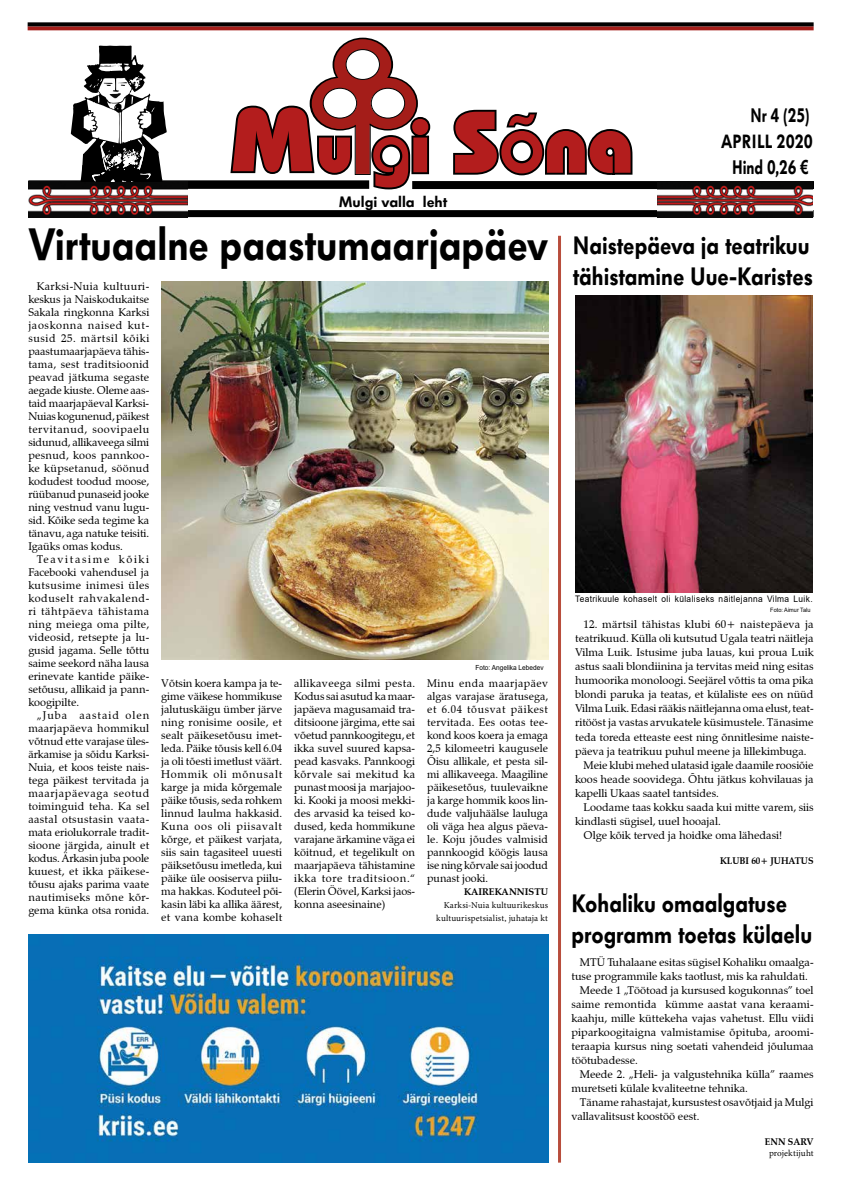
<style>
.page{position:relative;width:842px;height:1191px;background:#fff}
.page>*{position:absolute;margin:0;border:0;box-sizing:border-box;transform-origin:0 0}
.t1{font:800 89.5px "Bauhaus IT Cby BT";color:#b31d1d;scale:1.09 1}
.t2{font:800 68.2px "Bauhaus IT Cby BT";color:#b31d1d;scale:.96 1}
.t3{font:45px "VW Headline Blk Tab";color:#000;scale:.86 1}
.t4{font:25px/31px "VW Headline Blk Tab";color:#000;scale:.86 1}
.t5{font:19.4px "VW Headline Blk Tab";color:#000;scale:.75 1}
.t6{font:19px "VW Headline Blk Tab";letter-spacing:.015em;color:#000;scale:.8 1}
.t7{font:15px "VW Headline Blk Tab";color:#000}
.t8{font:11px/13px "Zapf Calligraphic 801 BT";color:#000;text-align:justify}
.t9{font:11px "Zapf Calligraphic 801 BT";letter-spacing:.025em;color:#000}
.t10{font:700 9.7px "Zapf Calligraphic 801 BT";color:#000;scale:.95 1}
.t11{font:700 9.7px "Zapf Calligraphic 801 BT";color:#000}
.t12{font:9px/13px "Minion Pro";letter-spacing:.015em;color:#000;text-align:right}
.t13{font:9px "Arial";letter-spacing:.045em;color:#000;scale:.93 1}
.t14{font:7px "Arial";color:#000;scale:.93 1}
.t15{font:6px "Arial";color:#000;scale:.93 1}
.s1{font-size:87.2px}
.s2{font-size:80.5px}
.s3{font-family:"Arial";font-weight:700}
</style>
<div class="page">
<div style="left:28px;top:180px;width:341px;height:9px;background:#090909"></div>
<svg style="left:28px;top:26px;width:786px;height:4px;background:#9a2723"></svg>
<svg style="left:28px;top:22px;width:786px;height:4px;background:#161616"></svg>
<div style="left:28px;top:210px;width:786px;height:7px;background:#000"></div>
<div style="left:412px;top:181px;width:402px;height:8px;background:#000"></div>
<img style="left:28px;top:185px;width:160px;height:32px">
<img style="left:658px;top:185px;width:155px;height:32px">
<div style="left:333px;top:38px;width:60px;height:54px;border:3px solid #000;border-radius:50%"></div>
<svg style="left:453px;top:109px;width:180px;height:67px"></svg>
<svg style="left:228px;top:89px;width:205px;height:101px"></svg>
<div style="left:312px;top:78px;width:57px;height:51px;background:#a41d19;border-radius:50%"></div>
<div style="left:323px;top:89px;width:34px;height:29px;background:#0f0b0b;border-radius:50%"></div>
<div style="left:359px;top:78px;width:57px;height:51px;background:#a41d19;border-radius:50%"></div>
<div style="left:371px;top:89px;width:33px;height:29px;background:#100d0d;border-radius:50%"></div>
<div style="left:334px;top:39px;width:57px;height:51px;background:#a41d19;border-radius:50%"></div>
<div style="left:356px;top:115px;width:14px;height:59px;background:#a41d19"></div>
<div style="left:381px;top:145px;width:20px;height:21px;background:#fff;border-radius:50%"></div>
<div style="left:380px;top:144px;width:22px;height:23px;border:2px solid #000;border-radius:50%"></div>
<div style="left:512px;top:141px;width:20px;height:21px;background:#fff;border-radius:50%"></div>
<div style="left:511px;top:140px;width:22px;height:23px;border:2px solid #000;border-radius:50%"></div>
<hr style="left:355px;top:125px;width:1px;height:50px;background:#000">
<hr style="left:370px;top:124px;width:1px;height:50px;background:#000">
<div style="left:346px;top:50px;width:33px;height:29px;background:#fff;border-radius:50%"></div>
<div style="left:346px;top:49px;width:34px;height:31px;border:1px solid #000;border-radius:50%"></div>
<div style="left:323px;top:88px;width:34px;height:30px;background:#fff;border-radius:50%"></div>
<div style="left:323px;top:88px;width:34px;height:31px;border:1px solid #000;border-radius:50%"></div>
<div style="left:371px;top:88px;width:34px;height:30px;background:#fff;border-radius:50%"></div>
<div style="left:371px;top:88px;width:34px;height:31px;border:1px solid #000;border-radius:50%"></div>
<img style="left:161px;top:282px;width:387px;height:377px">
<img style="left:28px;top:934px;width:520px;height:228px">
<svg style="left:71px;top:45px;width:97px;height:137px"></svg>
<hr style="left:558px;top:236px;width:3px;height:926px;background:#b84d3c">
<img style="left:575px;top:296px;width:238px;height:296px">
<h1 class="t1" style="left:231px;top:85px;width:77px">M</h1>
<h2 class="t2" style="left:317px;top:107px;width:331px">u gi <span class="s1">S</span><span class="s2">õna</span></h2>
<h3 class="t7" style="left:339px;top:193px;width:110px">Mulgi valla leht</h3>
<h3 class="t5" style="left:750px;top:103px;width:80px">Nr 4 (25)</h3>
<h3 class="t5" style="left:732px;top:156px;width:104px">Hind 0,26 <span class="s3">€</span></h3>
<h3 class="t6" style="left:721px;top:130px;width:116px">APRILL 2020</h3>
<h3 class="t3" style="left:28px;top:218px;width:606px">Virtuaalne paastumaarjapäev</h3>
<p class="t8" style="left:28px;top:280px;width:122px;text-indent:9px">Karksi-Nuia kultuuri&shy;keskus ja Naiskodukaitse Sakala ringkonna Karksi jaoskonna naised kut&shy;susid 25. märtsil kõiki paastumaarjapäeva tähis&shy;tama, sest traditsioonid peavad jätkuma segaste aegade kiuste. Oleme aas&shy;taid maarjapäeval Karksi-Nuias kogunenud, päikest tervitanud, soovipaelu sidunud, allikaveega silmi pesnud, koos pannkoo&shy;ke küpsetanud, söönud kodudest toodud moose, rüübanud punaseid jooke ning vestnud vanu lugu&shy;sid. Kõike seda tegime ka tänavu, aga natuke teisiti.<br>Igaüks omas kodus.</p>
<p class="t8" style="left:28px;top:553px;width:122px;text-indent:9px">Teavitasime kõiki Facebooki vahendusel ja kutsusime inimesi üles koduselt rahvakalend&shy;ri tähtpäeva tähistama ning meiega oma pilte, videosid, retsepte ja lu&shy;gusid jagama. Selle tõttu saime seekord näha lausa erinevate kantide päike&shy;setõusu, allikaid ja pann&shy;koogipilte.</p>
<p class="t8" style="left:28px;top:709px;width:122px;text-indent:9px">„Juba aastaid olen maarjapäeva hommikul võtnud ette varajase üles&shy;ärkamise ja sõidu Karksi-Nuia, et koos teiste nais&shy;tega päikest tervitada ja maarjapäevaga seotud toiminguid teha. Ka sel aastal otsustasin vaata&shy;mata eriolukorrale tradit&shy;sioone järgida, ainult et kodus. Ärkasin juba poole kuuest, et ikka päikese&shy;tõusu ajaks parima vaate nautimiseks mõne kõr&shy;gema künka otsa ronida.</p>
<p class="t14" style="left:476px;top:662px;width:75px">Foto: Angelika Lebedev</p>
<p class="t8" style="left:161px;top:677px;width:122px">Võtsin koera kampa ja te&shy;gime väikese hommikuse jalutuskäigu ümber järve ning ronisime oosile, et sealt päikesetõusu imet&shy;leda. Päike tõusis kell 6.04 ja oli tõesti imetlust väärt.<br>Hommik oli mõnusalt karge ja mida kõrgemale päike tõusis, seda rohkem linnud laulma hakkasid.<br>Kuna oos oli piisavalt kõrge, et päikest varjata, siis sain tagasiteel uuesti päiksetõusu imetleda, kui päike üle oosiserva piilu&shy;ma hakkas. Koduteel põi&shy;kasin läbi ka allika äärest, et vana kombe kohaselt</p>
<p class="t8" style="left:294px;top:677px;width:122px">allikaveega silmi pesta.<br>Kodus sai asutud ka maar&shy;japäeva magusamaid tra&shy;ditsioone järgima, ette sai võetud pannkoogitegu, et ikka suvel suured kapsa&shy;pead kasvaks. Pannkoogi kõrvale sai mekitud ka punast moosi ja marjajoo&shy;ki. Kooki ja moosi mekki&shy;des arvasid ka teised ko&shy;dused, keda hommikune varajane ärkamine väga ei köitnud, et tegelikult on maarjapäeva tähistamine ikka tore traditsioon.“ (Elerin Öövel, Karksi jaos&shy;konna aseesinaine)</p>
<p class="t8" style="left:427px;top:677px;width:122px">Minu enda maarjapäev algas varajase äratusega, et 6.04 tõusvat päikest tervitada. Ees ootas tee&shy;kond koos koera ja emaga 2,5 kilomeetri kaugusele Õisu allikale, et pesta sil&shy;mi allikaveega. Maagiline päikesetõus, tuulevaikne ja karge hommik koos lin&shy;dude valjuhäälse lauluga oli väga hea algus päeva&shy;le. Koju jõudes valmisid pannkoogid köögis lausa ise ning kõrvale sai joodud punast jooki.</p>
<p class="t11" style="left:464px;top:886px;width:85px">KAIREKANNISTU</p>
<p class="t12" style="left:436px;top:899px;width:113px">Karksi-Nuia kultuurikeskus kultuurispetsialist, juhataja kt</p>
<h3 class="t4" style="left:573px;top:230px;width:281px">Naistepäeva ja teatrikuu tähistamine Uue-Karistes</h3>
<p class="t13" style="left:575px;top:592px;width:257px">Teatrikuule kohaselt oli külaliseks näitlejanna Vilma Luik.</p>
<p class="t15" style="left:770px;top:605px;width:45px">Foto: Aimur Talu</p>
<p class="t9" style="left:584px;top:618px;width:232px">12. märtsil tähistas klubi 60+ naistepäeva ja</p>
<p class="t8" style="left:575px;top:632px;width:240px">teatrikuud. Külla oli kutsutud Ugala teatri näitleja</p>
<p class="t8" style="left:575px;top:646px;width:240px">Vilma Luik. Istusime juba lauas, kui proua Luik</p>
<p class="t8" style="left:575px;top:660px;width:240px">astus saali blondiinina ja tervitas meid ning esitas</p>
<p class="t8" style="left:575px;top:674px;width:240px">humoorika monoloogi. Seejärel võttis ta oma pika</p>
<p class="t8" style="left:575px;top:688px;width:240px">blondi paruka ja teatas, et külaliste ees on nüüd</p>
<p class="t8" style="left:575px;top:702px;width:240px">Vilma Luik. Edasi rääkis näitlejanna oma elust, teat-</p>
<p class="t8" style="left:575px;top:716px;width:240px">ritööst ja vastas arvukatele küsimustele. Tänasime</p>
<p class="t8" style="left:575px;top:730px;width:240px">teda toreda etteaste eest ning õnnitlesime naiste-</p>
<p class="t8" style="left:575px;top:744px;width:233px">päeva ja teatrikuu puhul meene ja lillekimbuga.</p>
<p class="t8" style="left:584px;top:758px;width:231px">Meie klubi mehed ulatasid igale daamile roosiõie</p>
<p class="t8" style="left:575px;top:772px;width:240px">koos heade soovidega. Õhtu jätkus kohvilauas ja</p>
<p class="t8" style="left:575px;top:786px;width:145px">kapelli Ukaas saatel tantsides.</p>
<p class="t8" style="left:584px;top:800px;width:231px">Loodame taas kokku saada kui mitte varem, siis</p>
<p class="t8" style="left:575px;top:814px;width:147px">kindlasti sügisel, uuel hooajal.</p>
<p class="t8" style="left:584px;top:828px;width:200px">Olge kõik terved ja hoidke oma lähedasi!</p>
<p class="t10" style="left:720px;top:854px;width:100px">KLUBI 60+ JUHATUS</p>
<h3 class="t4" style="left:571px;top:888px;width:282px">Kohaliku omaalgatuse programm toetas külaelu</h3>
<p class="t8" style="left:580px;top:955px;width:235px">MTÜ Tuhalaane esitas sügisel Kohaliku omaalga-</p>
<p class="t8" style="left:571px;top:969px;width:238px">tuse programmile kaks taotlust, mis ka rahuldati.</p>
<p class="t8" style="left:580px;top:983px;width:235px">Meede 1 „Töötoad ja kursused kogukonnas” toel</p>
<p class="t8" style="left:571px;top:997px;width:244px">saime remontida kümme aastat vana keraami-</p>
<p class="t8" style="left:571px;top:1011px;width:244px">kaahju, mille küttekeha vajas vahetust. Ellu viidi</p>
<p class="t8" style="left:571px;top:1025px;width:244px">piparkoogitaigna valmistamise õpituba, aroomi-</p>
<p class="t8" style="left:571px;top:1039px;width:244px">teraapia kursus ning soetati vahendeid jõulumaa</p>
<p class="t8" style="left:571px;top:1053px;width:68px">töötubadesse.</p>
<p class="t8" style="left:580px;top:1067px;width:235px">Meede 2. „Heli- ja valgustehnika külla” raames</p>
<p class="t8" style="left:571px;top:1081px;width:178px">muretseti külale kvaliteetne tehnika.</p>
<p class="t8" style="left:580px;top:1095px;width:235px">Täname rahastajat, kursustest osavõtjaid ja Mulgi</p>
<p class="t8" style="left:571px;top:1109px;width:130px">vallavalitsust koostöö eest.</p>
<p class="t10" style="left:765px;top:1135px;width:53px">ENN SARV</p>
<p class="t12" style="left:769px;top:1146px;width:46px">projektijuht</p>
</div>
